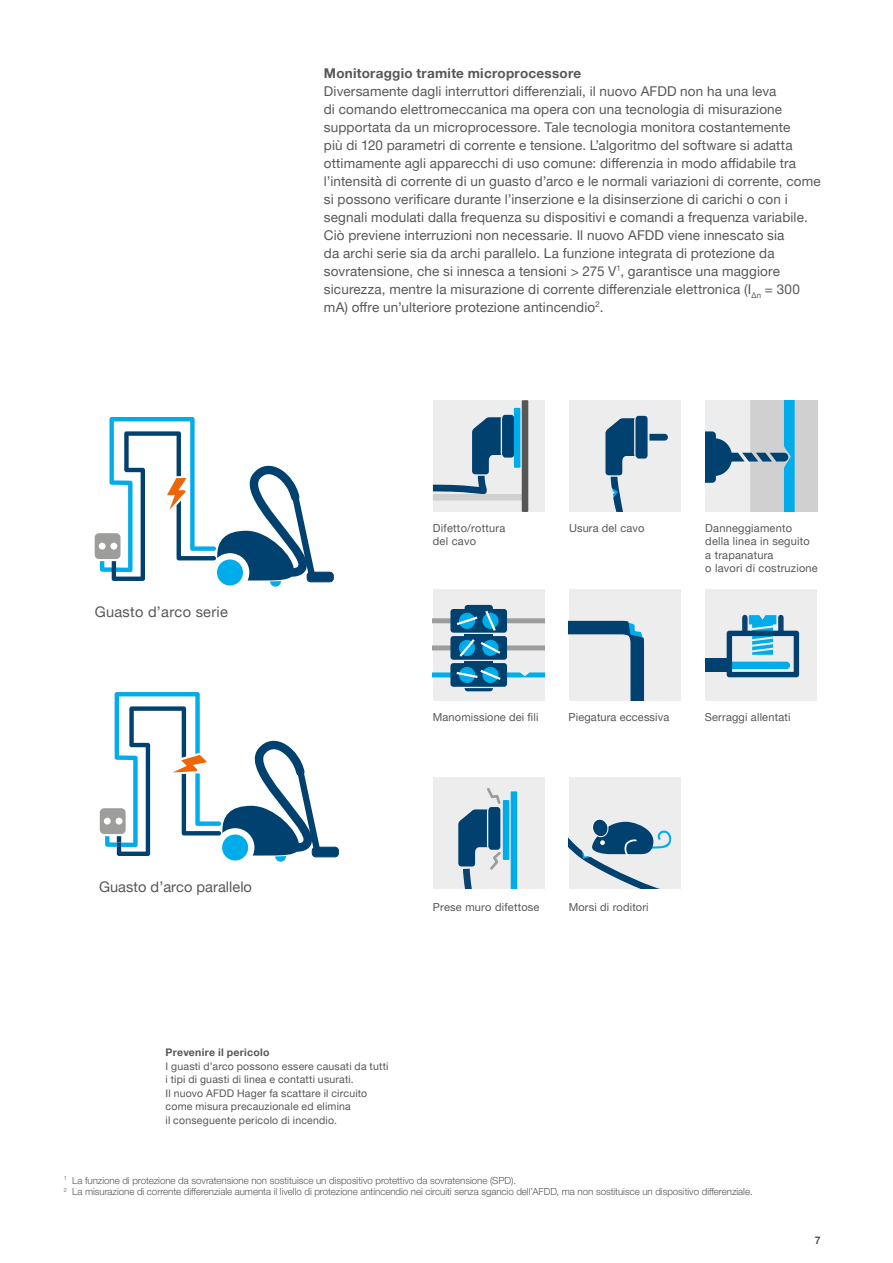
<style>
.page{position:relative;width:893px;height:1263px;background:#fff}
.page>*{position:absolute;margin:0;border:0;box-sizing:border-box;transform-origin:0 0}
.t1{font:14.55px "Helvetica Neue LTW1 G";letter-spacing:.005em;color:#575756}
.t2{font:13.5px/18px "Helvetica Neue LTW1 G";letter-spacing:.01em;color:#575756}
.t3{font:700 13.5px "Helvetica Neue LTW1 G";letter-spacing:.02em;color:#575756}
.t4{font:10.95px/13.2px "Helvetica Neue LTW1 G";letter-spacing:.02em;color:#575756}
.t5{font:10.5px/13.5px "Helvetica Neue LTW1 G";letter-spacing:.02em;color:#575756}
.t6{font:700 10.5px "Helvetica Neue LTW1 G";letter-spacing:.03em;color:#575756}
.t7{font:300 9.75px/11.2px "Helvetica Neue LTW1 G";letter-spacing:-.005em;color:#575756}
</style>
<div class="page">
<div style="left:211px;top:553px;width:38px;height:39px;border:6px solid #fff;border-radius:50%"></div>
<div style="left:307px;top:572px;width:26px;height:10px;background:#004170;border-radius:4px"></div>
<div style="left:307px;top:572px;width:27px;height:10px;border:1px solid #004170;border-radius:4px"></div>
<svg style="left:95px;top:417px;width:224px;height:170px"></svg>
<div style="left:216px;top:828px;width:38px;height:39px;border:6px solid #fff;border-radius:50%"></div>
<div style="left:312px;top:847px;width:26px;height:10px;background:#004170;border-radius:4px"></div>
<div style="left:312px;top:847px;width:27px;height:10px;border:1px solid #004170;border-radius:4px"></div>
<svg style="left:100px;top:692px;width:224px;height:170px"></svg>
<div style="left:433px;top:400px;width:112px;height:112px;background:#ededed"></div>
<div style="left:433px;top:494px;width:93px;height:6px;background:#d0d0d0"></div>
<div style="left:522px;top:400px;width:6px;height:112px;background:#575756"></div>
<svg style="left:433px;top:415px;width:81px;height:79px"></svg>
<div style="left:514px;top:408px;width:6px;height:60px;background:#00ace9"></div>
<div style="left:569px;top:400px;width:112px;height:112px;background:#ededed"></div>
<svg style="left:605px;top:416px;width:63px;height:96px"></svg>
<svg style="left:705px;top:400px;width:112px;height:112px;background:#afc5d0"></svg>
<div style="left:433px;top:589px;width:112px;height:111px;background:#ededed"></div>
<div style="left:465px;top:634px;width:28px;height:20px;background:#004170"></div>
<svg style="left:465px;top:688px;width:28px;height:3px"></svg>
<div style="left:465px;top:661px;width:28px;height:20px;background:#004170"></div>
<div style="left:450px;top:609px;width:57px;height:24px;background:#004170;border-radius:3px"></div>
<svg style="left:433px;top:605px;width:112px;height:26px"></svg>
<div style="left:450px;top:636px;width:57px;height:24px;background:#004170;border-radius:3px"></div>
<svg style="left:433px;top:639px;width:112px;height:18px"></svg>
<div style="left:450px;top:663px;width:57px;height:24px;background:#004170;border-radius:3px"></div>
<svg style="left:459px;top:667px;width:16px;height:16px"></svg>
<div style="left:482px;top:667px;width:17px;height:16px;background:#00ace9;border-radius:50%"></div>
<svg style="left:433px;top:670px;width:112px;height:10px"></svg>
<div style="left:569px;top:589px;width:111px;height:111px;background:#ededed"></div>
<svg style="left:569px;top:621px;width:75px;height:79px"></svg>
<div style="left:705px;top:589px;width:112px;height:111px;background:#ededed"></div>
<div style="left:705px;top:659px;width:27px;height:13px;background:#004170"></div>
<svg style="left:727px;top:615px;width:72px;height:62px"></svg>
<div style="left:433px;top:777px;width:112px;height:112px;background:#ededed"></div>
<svg style="left:511px;top:791px;width:6px;height:98px"></svg>
<div style="left:503px;top:800px;width:6px;height:60px;background:#00ace9"></div>
<svg style="left:458px;top:788px;width:45px;height:101px"></svg>
<div style="left:569px;top:777px;width:111px;height:112px;background:#ededed"></div>
<svg style="left:569px;top:819px;width:102px;height:70px"></svg>
<p class="t3" style="left:324px;top:65px;width:259px">Monitoraggio tramite microprocessore</p>
<p class="t2" style="left:324px;top:82px;width:498px">Diversamente dagli interruttori differenziali, il nuovo AFDD non ha una leva<br>di comando elettromeccanica ma opera con una tecnologia di misurazione supportata da un microprocessore. Tale tecnologia monitora costantemente<br>più di 120 parametri di corrente e tensione. L’algoritmo del software si adatta ottimamente agli apparecchi di uso comune: differenzia in modo affidabile tra l’intensità di corrente di un guasto d’arco e le normali variazioni di corrente, come si possono verificare durante l’inserzione e la disinserzione di carichi o con i segnali modulati dalla frequenza su dispositivi e comandi a frequenza variabile.<br>Ciò previene interruzioni non necessarie. Il nuovo AFDD viene innescato sia<br>da archi serie sia da archi parallelo. La funzione integrata di protezione da sovratensione, che si innesca a tensioni &gt; 275 V<sup>1</sup>, garantisce una maggiore sicurezza, mentre la misurazione di corrente differenziale elettronica (I<sub>Δn</sub> = 300 mA) offre un’ulteriore protezione antincendio<sup>2</sup>.</p>
<p class="t1" style="left:95px;top:603px;width:135px">Guasto d’arco serie</p>
<p class="t4" style="left:433px;top:522px;width:74px">Difetto/rottura del cavo</p>
<p class="t4" style="left:569px;top:522px;width:77px">Usura del cavo</p>
<p class="t4" style="left:705px;top:522px;width:114px">Danneggiamento della linea in seguito a trapanatura<br>o lavori di costruzione</p>
<p class="t4" style="left:433px;top:710px;width:107px">Manomissione dei fili</p>
<p class="t4" style="left:569px;top:710px;width:102px">Piegatura eccessiva</p>
<p class="t4" style="left:705px;top:710px;width:87px">Serraggi allentati</p>
<p class="t1" style="left:99px;top:878px;width:155px">Guasto d’arco parallelo</p>
<p class="t4" style="left:433px;top:900px;width:108px">Prese muro difettose</p>
<p class="t4" style="left:569px;top:900px;width:82px">Morsi di roditori</p>
<p class="t6" style="left:166px;top:1046px;width:106px">Prevenire il pericolo</p>
<p class="t5" style="left:166px;top:1059px;width:225px">I guasti d’arco possono essere causati da tutti i tipi di guasti di linea e contatti usurati.<br>Il nuovo AFDD Hager fa scattare il circuito come misura precauzionale ed elimina<br>il conseguente pericolo di incendio.</p>
<p class="t7" style="left:64px;top:1174px;width:690px"><sup>1</sup> La funzione di protezione da sovratensione non sostituisce un dispositivo protettivo da sovratensione (SPD).<br><sup>2</sup> La misurazione di corrente differenziale aumenta il livello di protezione antincendio nei circuiti senza sgancio dell’AFDD, ma non sostituisce un dispositivo differenziale.</p>
<p class="t6" style="left:815px;top:1233px;width:7px">7</p>
</div>
